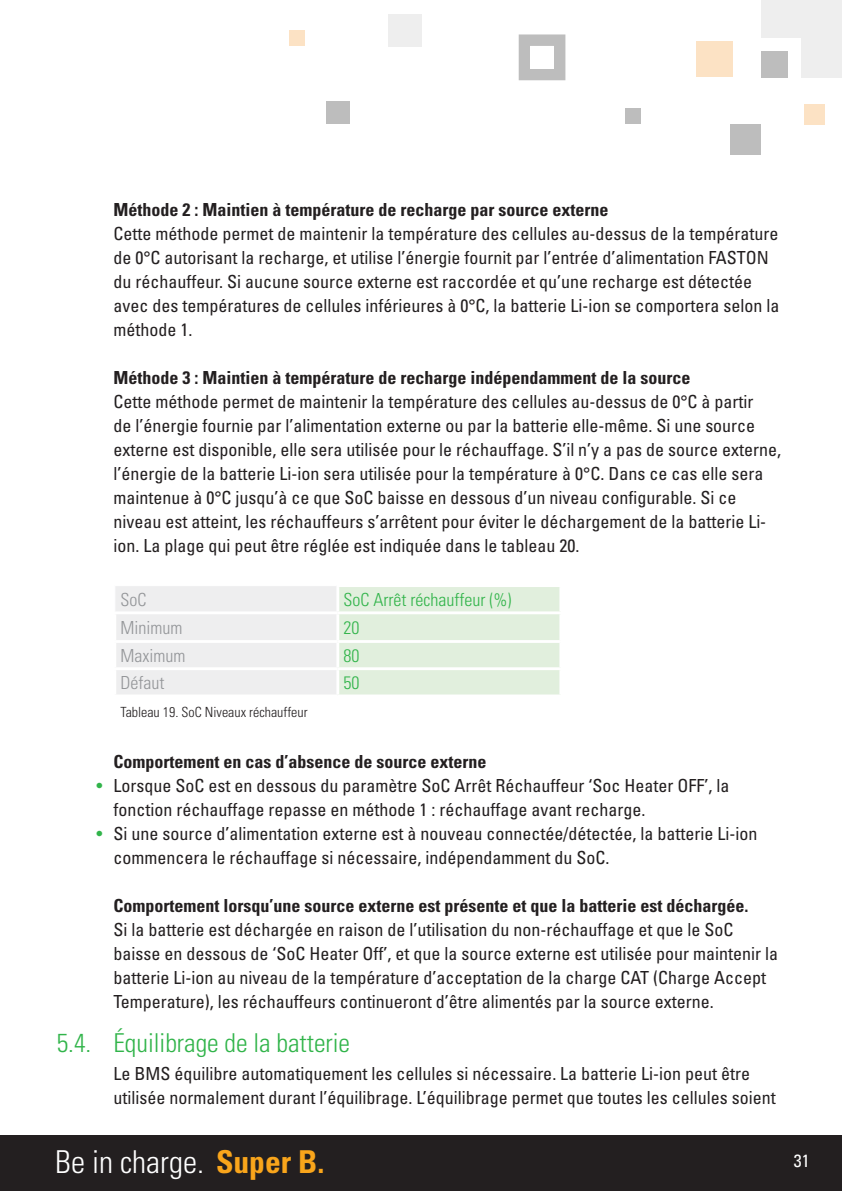
<style>
.page{position:relative;width:842px;height:1191px;background:#fff}
.page>*{position:absolute;margin:0;border:0;box-sizing:border-box;transform-origin:0 0}
.t1{font:300 condensed 31.6px "Univers LT Std";color:#fff}
.t2{font:300 condensed 26px "Univers LT Std";color:#31b44a}
.t3{font:condensed 18px/24px "Univers LT Std";color:#231f20}
.Heading_4{font:700 condensed 18px "Univers LT Std";color:#231f20}
.tabel_kop_groen{font:300 condensed 18px "Univers LT Std";color:#31b44a}
.tabel_stijl_grijs{font:300 condensed 18px "Univers LT Std";color:#939598}
.tabel_stijl_groen{font:300 condensed 18px "Univers LT Std";color:#31b44a}
.tabel_kop_grijs{font:300 condensed 18px "Univers LT Std";color:#939598}
.t4{font:condensed 17.8px "Univers LT Std";color:#fff}
.t5{font:300 condensed 14px "Univers LT Std";color:#231f20}
.s1{color:#31b44a}
.s2{font-weight:700;color:#f9a51b}
</style>
<div class="page">
<div style="left:0;top:1135px;width:842px;height:56px;background:#231f20"></div>
<div style="left:326px;top:101px;width:24px;height:22px;background:#bdbdbd"></div>
<div style="left:289px;top:30px;width:16px;height:16px;background:#fce2c4"></div>
<div style="left:388px;top:14px;width:33px;height:33px;background:#eee"></div>
<div style="left:519px;top:34px;width:46px;height:46px;background:#bdbdbd"></div>
<div style="left:530px;top:46px;width:24px;height:23px;background:#fff"></div>
<div style="left:761px;top:52px;width:27px;height:26px;background:#bdbdbd"></div>
<div style="left:804px;top:105px;width:20px;height:20px;background:#fce2c4"></div>
<div style="left:802px;top:38px;width:40px;height:40px;background:#eee"></div>
<div style="left:802px;top:0;width:40px;height:38px;background:#eee"></div>
<div style="left:761px;top:0;width:41px;height:38px;background:#eee"></div>
<div style="left:730px;top:125px;width:31px;height:30px;background:#bdbdbd"></div>
<div style="left:696px;top:41px;width:37px;height:36px;background:#fce2c4"></div>
<div style="left:625px;top:109px;width:16px;height:15px;background:#bdbdbd"></div>
<svg style="left:115px;top:586px;width:445px;height:109px;background:#e8efe7"></svg>
<hr style="left:336px;top:584px;width:226px;height:3px;background:#fff">
<hr style="left:113px;top:614px;width:3px;height:26px;background:#fff">
<hr style="left:113px;top:640px;width:225px;height:3px;background:#fff">
<hr style="left:113px;top:643px;width:3px;height:24px;background:#fff">
<hr style="left:113px;top:670px;width:3px;height:24px;background:#fff">
<hr style="left:338px;top:611px;width:224px;height:3px;background:#fff">
<hr style="left:336px;top:614px;width:3px;height:26px;background:#fff">
<hr style="left:559px;top:614px;width:3px;height:26px;background:#fff">
<hr style="left:338px;top:640px;width:224px;height:3px;background:#fff">
<hr style="left:336px;top:643px;width:3px;height:24px;background:#fff">
<hr style="left:559px;top:643px;width:3px;height:24px;background:#fff">
<hr style="left:336px;top:670px;width:3px;height:24px;background:#fff">
<hr style="left:559px;top:670px;width:3px;height:24px;background:#fff">
<p class="Heading_4" style="left:113px;top:199px;width:496px">Méthode 2 : Maintien à température de recharge par source externe</p>
<p class="t3" style="left:113px;top:221px;width:667px">Cette méthode permet de maintenir la température des cellules au-dessus de la température de 0°C autorisant la recharge, et utilise l’énergie fournit par l’entrée d’alimentation FASTON du réchauffeur. Si aucune source externe est raccordée et qu’une recharge est détectée avec des températures de cellules inférieures à 0°C, la batterie Li-ion se comportera selon la méthode 1.</p>
<p class="Heading_4" style="left:113px;top:367px;width:578px">Méthode 3 : Maintien à température de recharge indépendamment de la source</p>
<p class="t3" style="left:113px;top:389px;width:669px">Cette méthode permet de maintenir la température des cellules au-dessus de 0°C à partir<br>de l’énergie fournie par l’alimentation externe ou par la batterie elle-même. Si une source externe est disponible, elle sera utilisée pour le réchauffage. S’il n’y a pas de source externe, l’énergie de la batterie Li-ion sera utilisée pour la température à 0°C. Dans ce cas elle sera maintenue à 0°C jusqu’à ce que SoC baisse en dessous d’un niveau configurable. Si ce niveau est atteint, les réchauffeurs s’arrêtent pour éviter le déchargement de la batterie Li&shy;ion. La plage qui peut être réglée est indiquée dans le tableau 20.</p>
<p class="tabel_kop_grijs" style="left:120px;top:588px;width:27px">SoC</p>
<p class="tabel_kop_groen" style="left:343px;top:588px;width:169px">SoC Arrêt réchauffeur (%)</p>
<p class="tabel_stijl_grijs" style="left:120px;top:616px;width:63px">Minimum</p>
<p class="tabel_stijl_groen" style="left:343px;top:616px;width:17px">20</p>
<p class="tabel_stijl_grijs" style="left:120px;top:644px;width:66px">Maximum</p>
<p class="tabel_stijl_groen" style="left:343px;top:644px;width:17px">80</p>
<p class="tabel_stijl_grijs" style="left:120px;top:671px;width:45px">Défaut</p>
<p class="tabel_stijl_groen" style="left:343px;top:671px;width:17px">50</p>
<p class="t5" style="left:120px;top:704px;width:189px">Tableau 19. SoC Niveaux réchauffeur</p>
<p class="Heading_4" style="left:113px;top:751px;width:374px">Comportement en cas d’absence de source externe</p>
<p class="t3" style="left:113px;top:773px;width:617px;text-indent:-17px"><span class="s1">•</span> Lorsque SoC est en dessous du paramètre SoC Arrêt Réchauffeur ‘Soc Heater OFF’, la fonction réchauffage repasse en méthode 1 : réchauffage avant recharge.</p>
<p class="t3" style="left:113px;top:821px;width:645px;text-indent:-17px"><span class="s1">•</span> Si une source d’alimentation externe est à nouveau connectée/détectée, la batterie Li-ion commencera le réchauffage si nécessaire, indépendamment du SoC.</p>
<p class="Heading_4" style="left:113px;top:895px;width:636px">Comportement lorsqu’une source externe est présente et que la batterie est déchargée.</p>
<p class="t3" style="left:113px;top:917px;width:666px">Si la batterie est déchargée en raison de l’utilisation du non-réchauffage et que le SoC baisse en dessous de ‘SoC Heater Off’, et que la source externe est utilisée pour maintenir la batterie Li-ion au niveau de la température d’acceptation de la charge CAT (Charge Accept Temperature), les réchauffeurs continueront d’être alimentés par la source externe.</p>
<p class="t2" style="left:57px;top:1027px;width:295px">5.4. Équilibrage de la batterie</p>
<p class="t3" style="left:113px;top:1061px;width:664px">Le BMS équilibre automatiquement les cellules si nécessaire. La batterie Li-ion peut être utilisée normalement durant l’équilibrage. L’équilibrage permet que toutes les cellules soient</p>
<h1 class="t1" style="left:55px;top:1143px;width:271px">Be in charge. <span class="s2">Super B.</span></h1>
<p class="t4" style="left:794px;top:1149px;width:17px">31</p>
</div>
